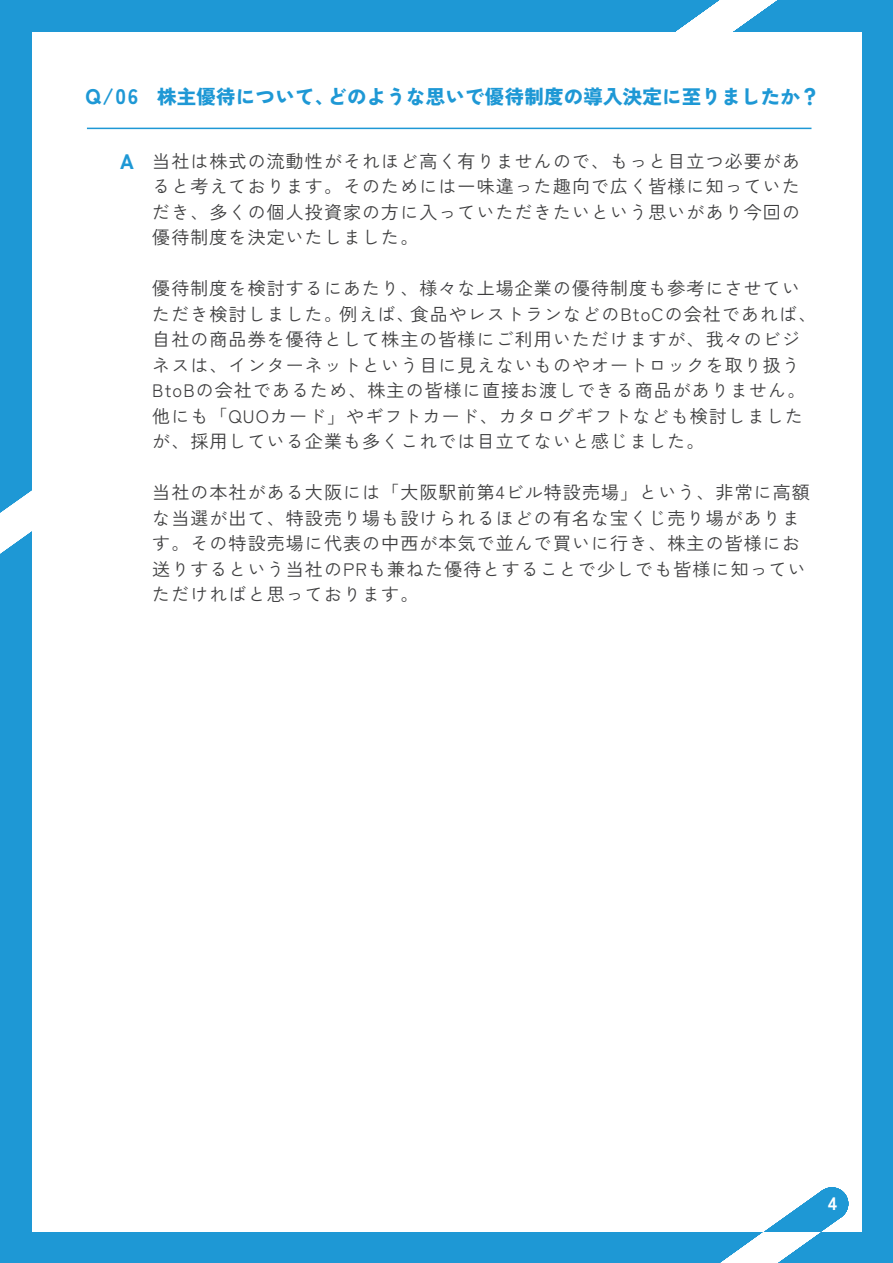
<style>
.page{position:relative;width:893px;height:1263px;background:#1e98d5}
.page>*{position:absolute;margin:0;border:0;box-sizing:border-box;transform-origin:0 0}
.t1{font:900 19.5px "Zen Kaku Gothic New";letter-spacing:.01em;color:#1e98d5}
.t2{font:18px/25.5px "Zen Kaku Gothic New";letter-spacing:.06em;color:#3e3e3f}
.t3{font:900 18px "Zen Kaku Gothic New";color:#fff}
.s1{font-size:21px}
.s2{font-weight:900;font-size:21px;color:#1e98d5}
</style>
<div class="page">
<div style="left:32px;top:32px;width:829px;height:1199px;background:#fff"></div>
<svg style="left:676px;top:0;width:101px;height:32px"></svg>
<svg style="left:0;top:490px;width:32px;height:63px"></svg>
<hr style="left:87px;top:128px;width:724px;height:1px;background:#1e98d5">
<svg style="left:676px;top:1190px;width:166px;height:73px"></svg>
<div style="left:816px;top:1187px;width:32px;height:33px;background:#1e98d5;border-radius:50%"></div>
<p class="t1" style="left:86px;top:84px;width:736px"><span class="s1">Q/06</span> 株主優待について、どのような思いで優待制度の導入決定に至りましたか？</p>
<p class="t2" style="left:152px;top:148px;width:649px;text-align:justify;text-indent:-32px"><span class="s2">A</span> 当社は株式の流動性がそれほど高く有りませんので、もっと目立つ必要があると考えております。そのためには一味違った趣向で広く皆様に知っていただき、多くの個人投資家の方に入っていただきたいという思いがあり今回の優待制度を決定いたしました。</p>
<p class="t2" style="left:152px;top:276px;width:665px">優待制度を検討するにあたり、様々な上場企業の優待制度も参考にさせていただき検討しました。例えば、食品やレストランなどのBtoCの会社であれば、自社の商品券を優待として株主の皆様にご利用いただけますが、我々のビジネスは、インターネットという目に見えないものやオートロックを取り扱うBtoBの会社であるため、株主の皆様に直接お渡しできる商品がありません。他にも「QUOカード」やギフトカード、カタログギフトなども検討しましたが、採用している企業も多くこれでは目立てないと感じました。</p>
<p class="t2" style="left:152px;top:480px;width:659px">当社の本社がある大阪には「大阪駅前第4ビル特設売場」という、非常に高額な当選が出て、特設売り場も設けられるほどの有名な宝くじ売り場があります。その特設売場に代表の中西が本気で並んで買いに行き、株主の皆様にお送りするという当社のPRも兼ねた優待とすることで少しでも皆様に知っていただければと思っております。</p>
<p class="t3" style="left:828px;top:1192px;width:10px">234</p>
</div>
